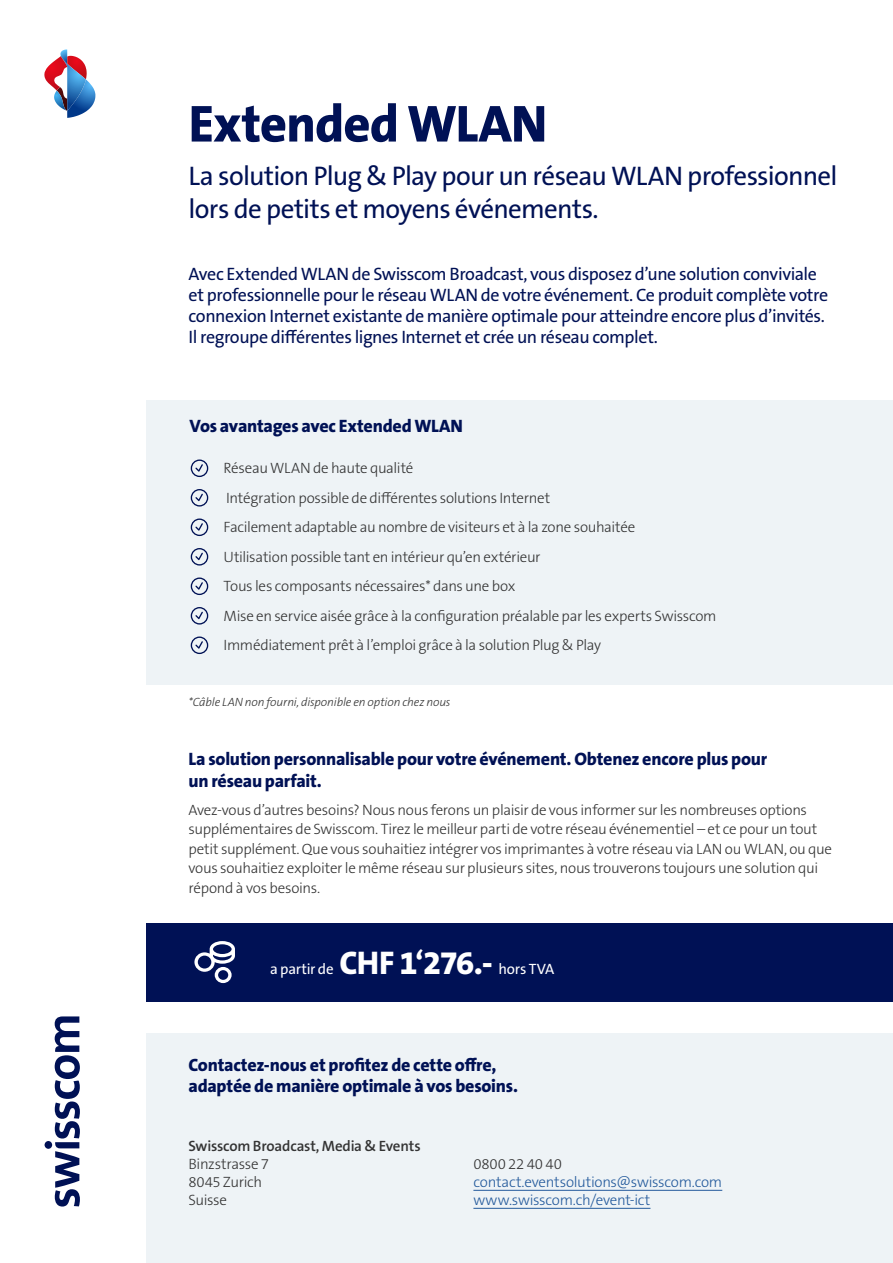
<style>
.page{position:relative;width:893px;height:1263px;background:#fff}
.page>*{position:absolute;margin:0;border:0;box-sizing:border-box;transform-origin:0 0}
.t1{font:800 52.5px "The Sans B W8";letter-spacing:-.015em;color:#015}
.t2{font:27px/33px "The Sans B W5 Plain";letter-spacing:-.025em;color:#015}
.t3{font:18px/21px "The Sans B W5 Plain";letter-spacing:-.025em;color:#015}
.t4{font:800 18px/21.6px "The Sans B W8";letter-spacing:-.015em;color:#015}
.t5{font:300 15px/29.5px "The Sans B W3";letter-spacing:-.02em;color:#333}
.t6{font:300 15px/18px "The Sans B W3";letter-spacing:-.015em;color:#245a9c}
.t7{font:600 15px "The Sans B W6";letter-spacing:-.01em;color:#333}
.t8{font:15px "The Sans B W5 Plain";letter-spacing:-.015em;color:#fff}
.t9{font:italic 300 12px "The Sans B W3";letter-spacing:-.01em;color:#333}
.s1{font-family:"The Sans B W8";font-weight:800;font-size:33px}
.s2{font-family:"The Sans B W7";font-weight:700;font-size:33px}
</style>
<div class="page">
<div style="left:147px;top:1033px;width:746px;height:230px;background:#eef3f6"></div>
<div style="left:147px;top:400px;width:746px;height:285px;background:#eef3f6"></div>
<hr style="left:473px;top:1190px;width:249px;height:1px;background:#245a9c">
<hr style="left:473px;top:1208px;width:177px;height:1px;background:#245a9c">
<svg style="left:191px;top:459px;width:17px;height:18px"></svg>
<svg style="left:191px;top:489px;width:17px;height:17px"></svg>
<svg style="left:191px;top:518px;width:17px;height:18px"></svg>
<svg style="left:191px;top:548px;width:17px;height:17px"></svg>
<svg style="left:191px;top:577px;width:17px;height:18px"></svg>
<svg style="left:191px;top:607px;width:17px;height:17px"></svg>
<svg style="left:191px;top:636px;width:17px;height:18px"></svg>
<div style="left:147px;top:923px;width:746px;height:78px;background:#015"></div>
<svg style="left:194px;top:941px;width:41px;height:42px"></svg>
<svg style="left:44px;top:1016px;width:36px;height:190px"></svg>
<svg style="left:44px;top:49px;width:51px;height:69px"></svg>
<h1 class="t1" style="left:189px;top:90px;width:360px">Extended WLAN</h1>
<h2 class="t2" style="left:189px;top:159px;width:651px">La solution Plug &amp; Play pour un réseau WLAN professionnel lors de petits et moyens événements.</h2>
<p class="t3" style="left:189px;top:263px;width:641px">Avec Extended WLAN de Swisscom Broadcast, vous disposez d’une solution conviviale et professionnelle pour le réseau WLAN de votre événement. Ce produit complète votre connexion Internet existante de manière optimale pour atteindre encore plus d’invités.<br>Il regroupe différentes lignes Internet et crée un réseau complet.</p>
<p class="t4" style="left:190px;top:415px;width:275px">Vos avantages avec Extended WLAN</p>
<p class="t5" style="left:224px;top:453px;width:494px">Réseau WLAN de haute qualité<br>Intégration possible de différentes solutions Internet<br>Facilement adaptable au nombre de visiteurs et à la zone souhaitée<br>Utilisation possible tant en intérieur qu’en extérieur<br>Tous les composants nécessaires* dans une box<br>Mise en service aisée grâce à la configuration préalable par les experts Swisscom Immédiatement prêt à l’emploi grâce à la solution Plug &amp; Play</p>
<p class="t9" style="left:189px;top:695px;width:264px">*Câble LAN non fourni, disponible en option chez nous</p>
<p class="t4" style="left:189px;top:748px;width:580px">La solution personnalisable pour votre événement. Obtenez encore plus pour un réseau parfait.</p>
<p class="t5" style="left:189px;top:800px;width:645px;line-height:19.5px">Avez-vous d’autres besoins? Nous nous ferons un plaisir de vous informer sur les nombreuses options supplémentaires de Swisscom. Tirez le meilleur parti de votre réseau événementiel – et ce pour un tout petit supplément. Que vous souhaitiez intégrer vos imprimantes à votre réseau via LAN ou WLAN, ou que vous souhaitiez exploiter le même réseau sur plusieurs sites, nous trouverons toujours une solution qui répond à vos besoins.</p>
<p class="t8" style="left:270px;top:959px;width:286px">a partir de <span class="s1">CHF 1</span><span class="s2">‘</span><span class="s1">276.-</span> hors TVA</p>
<p class="t4" style="left:189px;top:1055px;width:331px;line-height:21px">Contactez-nous et profitez de cette offre, adaptée de manière optimale à vos besoins.</p>
<p class="t7" style="left:189px;top:1136px;width:234px">Swisscom Broadcast, Media &amp; Events</p>
<p class="t5" style="left:189px;top:1155px;width:82px;line-height:18px">Binzstrasse 7<br>8045 Zurich<br>Suisse</p>
<p class="t5" style="left:473px;top:1149px;width:90px">0800 22 40 40</p>
<p class="t6" style="left:473px;top:1173px;width:250px">contact.eventsolutions@swisscom.com www.swisscom.ch/event-ict</p>
</div>
